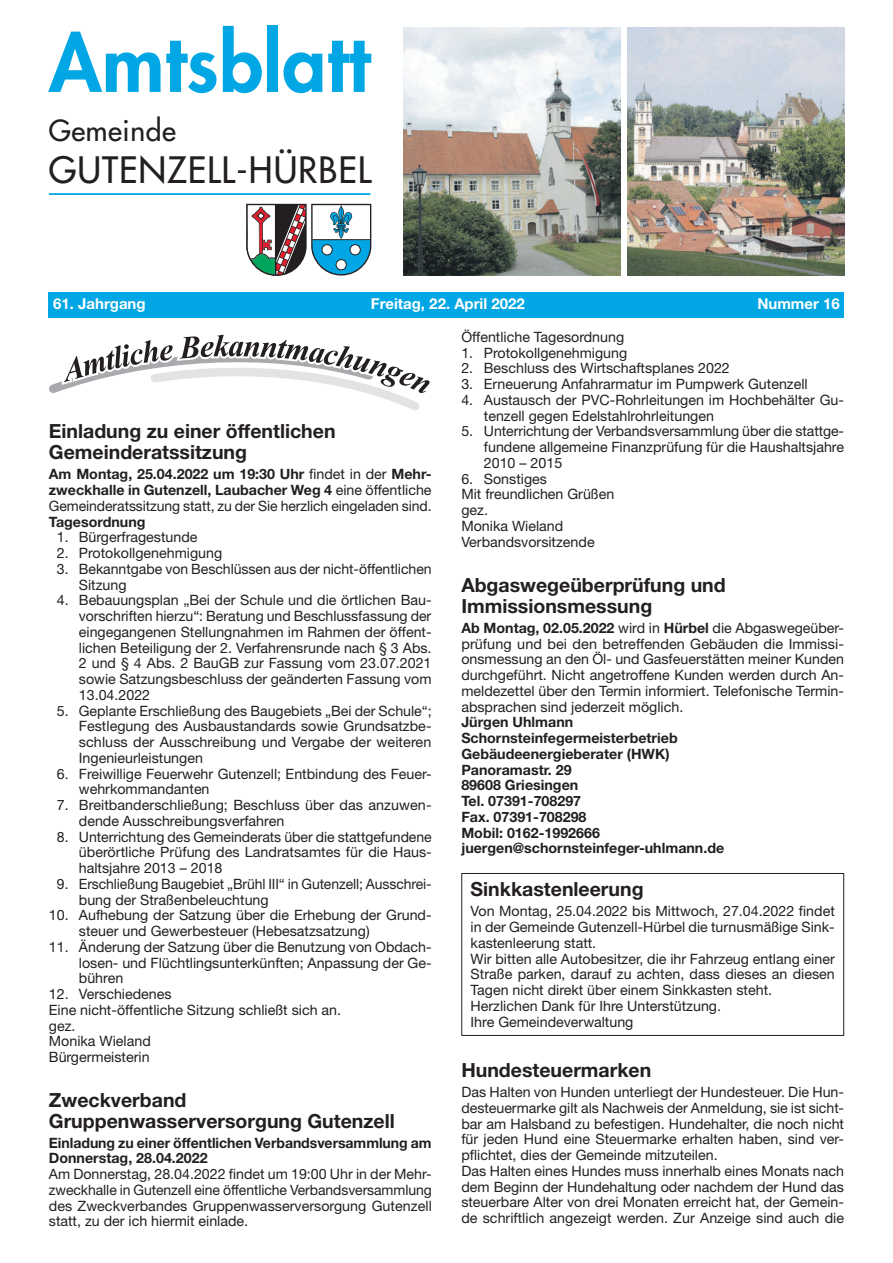
<style>
.page{position:relative;width:893px;height:1263px;background:#fff}
.page>*{position:absolute;margin:0;border:0;box-sizing:border-box;transform-origin:0 0}
.t1{font:800 77.85px "Futura Std";letter-spacing:.005em;color:#00a7e4}
.t2{font:500 35.4px "Futura Std";letter-spacing:.025em;color:#231f20}
.t3{font:500 28.35px "Futura Std";letter-spacing:.02em;color:#231f20}
.t4{font:700 19.5px/21px "Helvetica Neue LT Std";color:#231f20}
.t5{font:700 15px "Helvetica Neue LT Std";color:#fff}
.t6{font:14.25px/15.8px "Helvetica Neue LT Std";color:#231f20}
.t7{font:700 14.25px/15.8px "Helvetica Neue LT Std";color:#231f20}
.s1{font-weight:700}
</style>
<div class="page">
<hr style="left:49px;top:193px;width:321px;height:2px;background:#00a7e4">
<svg style="left:246px;top:204px;width:125px;height:72px"></svg>
<img style="left:404px;top:28px;width:216px;height:248px">
<img style="left:627px;top:28px;width:217px;height:248px">
<div style="left:49px;top:292px;width:795px;height:26px;background:#00a7e4"></div>
<svg style="left:49px;top:334px;width:381px;height:77px"></svg>
<div style="left:461px;top:873px;width:383px;height:163px;border:1px solid #231f20"></div>
<h1 class="t1" style="left:49px;top:14px;width:322px">Amtsblatt</h1>
<h3 class="t3" style="left:49px;top:112px;width:129px">Gemeinde</h3>
<h2 class="t2" style="left:49px;top:148px;width:324px">GUTENZELL-HÜRBEL</h2>
<p class="t5" style="left:53px;top:295px;width:94px">61. Jahrgang</p>
<p class="t5" style="left:371px;top:295px;width:155px">Freitag, 22. April 2022</p>
<p class="t5" style="left:757px;top:295px;width:84px">Nummer 16</p>
<h3 class="t4" style="left:49px;top:420px;width:288px">Einladung zu einer öffentlichen<br>Gemeinderatssitzung</h3>
<p class="t6" style="left:49px;top:466px;width:384px;text-align:justify"><span class="s1">Am Montag, 25.04.2022 um 19:30 Uhr</span> findet in der <span class="s1">Mehr&shy;zweckhalle in Gutenzell, Laubacher Weg 4</span> eine öffentliche Gemeinderatssitzung statt, zu der Sie herzlich eingeladen sind.</p>
<p class="t7" style="left:49px;top:513px;width:98px">Tagesordnung</p>
<p class="t6" style="left:57px;top:529px;width:142px">1. Bürgerfragestunde</p>
<p class="t6" style="left:57px;top:545px;width:167px">2. Protokollgenehmigung</p>
<p class="t6" style="left:79px;top:561px;width:354px;text-indent:-22px">3. Bekanntgabe von Beschlüssen aus der nicht-öffentlichen<br>Sitzung</p>
<p class="t6" style="left:79px;top:592px;width:354px;text-align:justify;text-indent:-22px">4. Bebauungsplan „Bei der Schule und die örtlichen Bau&shy;vorschriften hierzu“: Beratung und Beschlussfassung der eingegangenen Stellungnahmen im Rahmen der öffent&shy;lichen Beteiligung der 2. Verfahrensrunde nach § 3 Abs.<br>2 und § 4 Abs. 2 BauGB zur Fassung vom 23.07.2021 sowie Satzungsbeschluss der geänderten Fassung vom 13.04.2022</p>
<p class="t6" style="left:79px;top:702px;width:354px;text-align:justify;text-indent:-22px">5. Geplante Erschließung des Baugebiets „Bei der Schule“; Festlegung des Ausbaustandards sowie Grundsatzbe&shy;schluss der Ausschreibung und Vergabe der weiteren Ingenieurleistungen</p>
<p class="t6" style="left:79px;top:765px;width:354px;text-indent:-22px">6. Freiwillige Feuerwehr Gutenzell; Entbindung des Feuer&shy;wehrkommandanten</p>
<p class="t6" style="left:79px;top:797px;width:354px;text-indent:-22px">7. Breitbanderschließung; Beschluss über das anzuwen&shy;dende Ausschreibungsverfahren</p>
<p class="t6" style="left:79px;top:828px;width:354px;text-align:justify;text-indent:-22px">8. Unterrichtung des Gemeinderats über die stattgefundene überörtliche Prüfung des Landratsamtes für die Haus&shy;haltsjahre 2013 – 2018</p>
<p class="t6" style="left:79px;top:876px;width:354px;text-indent:-22px">9. Erschließung Baugebiet „Brühl III“ in Gutenzell; Ausschrei&shy;bung der Straßenbeleuchtung</p>
<p class="t6" style="left:79px;top:907px;width:354px;text-indent:-30px">10. Aufhebung der Satzung über die Erhebung der Grund&shy;steuer und Gewerbesteuer (Hebesatzsatzung)</p>
<p class="t6" style="left:79px;top:939px;width:354px;text-align:justify;text-indent:-30px">11. Änderung der Satzung über die Benutzung von Obdach&shy;losen- und Flüchtlingsunterkünften; Anpassung der Ge&shy;bühren</p>
<p class="t6" style="left:49px;top:986px;width:294px">12. Verschiedenes<br>Eine nicht-öffentliche Sitzung schließt sich an. gez.<br>Monika Wieland<br>Bürgermeisterin</p>
<h3 class="t4" style="left:49px;top:1089px;width:347px">Zweckverband<br>Gruppenwasserversorgung Gutenzell</h3>
<p class="t7" style="left:49px;top:1134px;width:384px">Einladung zu einer öffentlichen Verbandsversammlung am<br>Donnerstag, 28.04.2022</p>
<p class="t6" style="left:49px;top:1166px;width:384px;text-align:justify">Am Donnerstag, 28.04.2022 findet um 19:00 Uhr in der Mehr&shy;zweckhalle in Gutenzell eine öffentliche Verbandsversammlung des Zweckverbandes Gruppenwasserversorgung Gutenzell statt, zu der ich hiermit einlade.</p>
<p class="t6" style="left:461px;top:329px;width:164px">Öffentliche Tagesordnung</p>
<p class="t6" style="left:461px;top:344px;width:167px">1. Protokollgenehmigung</p>
<p class="t6" style="left:461px;top:360px;width:270px">2. Beschluss des Wirtschaftsplanes 2022</p>
<p class="t6" style="left:461px;top:376px;width:348px">3. Erneuerung Anfahrarmatur im Pumpwerk Gutenzell</p>
<p class="t6" style="left:484px;top:392px;width:362px;text-indent:-23px">4. Austausch der PVC-Rohrleitungen im Hochbehälter Gu&shy;tenzell gegen Edelstahlrohrleitungen</p>
<p class="t6" style="left:484px;top:423px;width:362px;text-align:justify;text-indent:-22px">5. Unterrichtung der Verbandsversammlung über die stattge&shy;fundene allgemeine Finanzprüfung für die Haushaltsjahre 2010 – 2015</p>
<p class="t6" style="left:461px;top:470px;width:155px">6. Sonstiges<br>Mit freundlichen Grüßen gez.<br>Monika Wieland<br>Verbandsvorsitzende</p>
<h3 class="t4" style="left:461px;top:574px;width:266px">Abgaswegeüberprüfung und<br>Immissionsmessung</h3>
<p class="t6" style="left:461px;top:620px;width:384px;text-align:justify"><span class="s1">Ab Montag, 02.05.2022</span> wird in <span class="s1">Hürbel</span> die Abgaswegeüber&shy;prüfung und bei den betreffenden Gebäuden die Immissi&shy;onsmessung an den Öl- und Gasfeuerstätten meiner Kunden durchgeführt. Nicht angetroffene Kunden werden durch An&shy;meldezettel über den Termin informiert. Telefonische Termin&shy;absprachen sind jederzeit möglich.</p>
<p class="t7" style="left:461px;top:714px;width:264px">Jürgen Uhlmann<br>Schornsteinfegermeisterbetrieb<br>Gebäudeenergieberater (HWK)<br>Panoramastr. 29<br>89608 Griesingen<br>Tel. 07391-708297<br>Fax. 07391-708298<br>Mobil: 0162-1992666 juergen@schornsteinfeger-uhlmann.de</p>
<h3 class="t4" style="left:471px;top:878px;width:174px">Sinkkastenleerung</h3>
<p class="t6" style="left:471px;top:903px;width:366px">Von Montag, 25.04.2022 bis Mittwoch, 27.04.2022 findet in der Gemeinde Gutenzell-Hürbel die turnusmäßige Sink&shy;kastenleerung statt.<br>Wir bitten alle Autobesitzer, die ihr Fahrzeug entlang einer Straße parken, darauf zu achten, dass dieses an diesen Tagen nicht direkt über einem Sinkkasten steht.<br>Herzlichen Dank für Ihre Unterstützung.<br>Ihre Gemeindeverwaltung</p>
<h3 class="t4" style="left:461px;top:1059px;width:191px">Hundesteuermarken</h3>
<p class="t6" style="left:461px;top:1084px;width:384px">Das Halten von Hunden unterliegt der Hundesteuer. Die Hun&shy;desteuermarke gilt als Nachweis der Anmeldung, sie ist sicht&shy;bar am Halsband zu befestigen. Hundehalter, die noch nicht für jeden Hund eine Steuermarke erhalten haben, sind ver&shy;pflichtet, dies der Gemeinde mitzuteilen.<br>Das Halten eines Hundes muss innerhalb eines Monats nach dem Beginn der Hundehaltung oder nachdem der Hund das steuerbare Alter von drei Monaten erreicht hat, der Gemein&shy;de schriftlich angezeigt werden. Zur Anzeige sind auch die</p>
</div>
